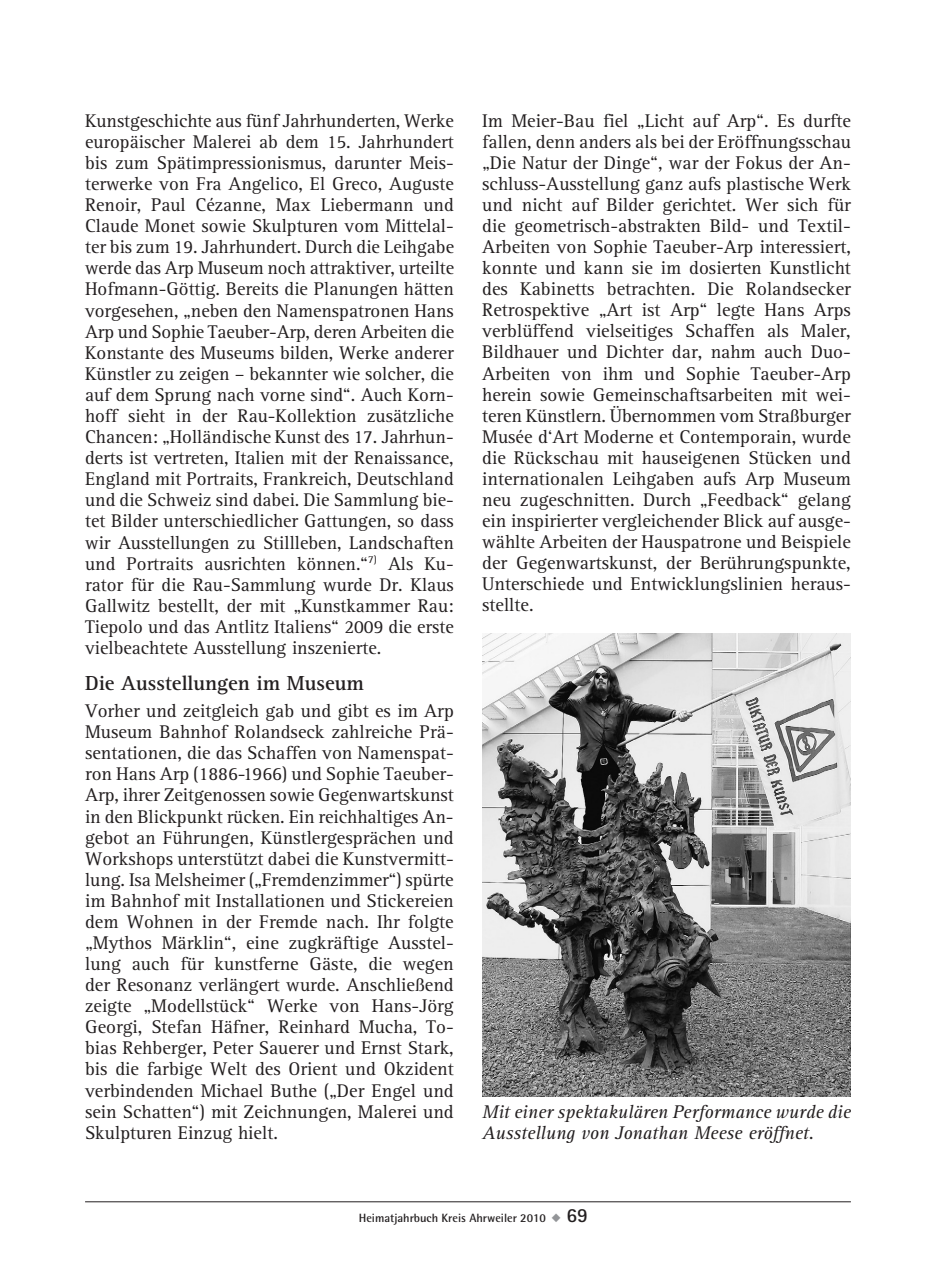
<style>
.page{position:relative;width:936px;height:1276px;background:#fff}
.page>*{position:absolute;margin:0;border:0;box-sizing:border-box;transform-origin:0 0}
.t1{font:700 21px "AT Rotis Serif";color:#231f20}
.t2{font:19px/21px "AT Rotis Serif";color:#231f20;text-align:justify}
.t3{font:italic 19px/21px "AT Rotis Serif";color:#231f20}
.t4{font:700 12px "Rotis Semi Sans";color:#231f20}
.s1{color:#939598}
.s2{font-family:"Rotis Sans Serif";font-size:20px}
</style>
<div class="page">
<hr style="left:85px;top:1201px;width:765px;height:1px;background:#231f20">
<img style="left:482px;top:633px;width:368px;height:464px">
<p class="t2" style="left:85px;top:111px;width:370px">Kunstgeschichte aus fünf Jahrhunderten, Werke europäischer Malerei ab dem 15. Jahrhundert bis zum Spätimpressionismus, darunter Meis&shy;terwerke von Fra Angelico, El Greco, Auguste Renoir, Paul Cézanne, Max Liebermann und Claude Monet sowie Skulpturen vom Mittelal&shy;ter bis zum 19. Jahrhundert. Durch die Leihgabe werde das Arp Museum noch attraktiver, urteilte Hofmann-Göttig. Bereits die Planungen hätten vorgesehen, „neben den Namenspatronen Hans Arp und Sophie Taeuber-Arp, deren Arbeiten die Konstante des Museums bilden, Werke anderer Künstler zu zeigen – bekannter wie solcher, die auf dem Sprung nach vorne sind“. Auch Korn&shy;hoff sieht in der Rau-Kollektion zusätzliche Chancen: „Holländische Kunst des 17. Jahrhun&shy;derts ist vertreten, Italien mit der Renaissance, England mit Portraits, Frankreich, Deutschland und die Schweiz sind dabei. Die Sammlung bie&shy;tet Bilder unterschiedlicher Gattungen, so dass wir Ausstellungen zu Stillleben, Landschaften und Portraits ausrichten können.“<sup>7)</sup> Als Ku&shy;rator für die Rau-Sammlung wurde Dr. Klaus Gallwitz bestellt, der mit „Kunstkammer Rau:<br>Tiepolo und das Antlitz Italiens“ 2009 die erste vielbeachtete Ausstellung inszenierte.</p>
<p class="t1" style="left:85px;top:671px;width:280px">Die Ausstellungen im Museum</p>
<p class="t2" style="left:85px;top:701px;width:370px">Vorher und zeitgleich gab und gibt es im Arp Museum Bahnhof Rolandseck zahlreiche Prä&shy;sentationen, die das Schaffen von Namenspat&shy;ron Hans Arp (1886-1966) und Sophie Taeuber-Arp, ihrer Zeitgenossen sowie Gegenwartskunst in den Blickpunkt rücken. Ein reichhaltiges An&shy;gebot an Führungen, Künstlergesprächen und Workshops unterstützt dabei die Kunstvermitt&shy;lung. Isa Melsheimer („Fremdenzimmer“) spürte im Bahnhof mit Installationen und Stickereien dem Wohnen in der Fremde nach. Ihr folgte „Mythos Märklin“, eine zugkräftige Ausstel&shy;lung auch für kunstferne Gäste, die wegen der Resonanz verlängert wurde. Anschließend zeigte „Modellstück“ Werke von Hans-Jörg Georgi, Stefan Häfner, Reinhard Mucha, To&shy;bias Rehberger, Peter Sauerer und Ernst Stark, bis die farbige Welt des Orient und Okzident verbindenden Michael Buthe („Der Engel und sein Schatten“) mit Zeichnungen, Malerei und Skulpturen Einzug hielt.</p>
<p class="t2" style="left:482px;top:110px;width:370px">Im Meier-Bau fiel „Licht auf Arp“. Es durfte fallen, denn anders als bei der Eröffnungsschau „Die Natur der Dinge“, war der Fokus der An&shy;schluss-Ausstellung ganz aufs plastische Werk und nicht auf Bilder gerichtet. Wer sich für die geometrisch-abstrakten Bild- und Textil-Arbeiten von Sophie Taeuber-Arp interessiert, konnte und kann sie im dosierten Kunstlicht des Kabinetts betrachten. Die Rolandsecker Retrospektive „Art ist Arp“ legte Hans Arps verblüffend vielseitiges Schaffen als Maler, Bildhauer und Dichter dar, nahm auch Duo-Arbeiten von ihm und Sophie Taeuber-Arp herein sowie Gemeinschaftsarbeiten mit wei&shy;teren Künstlern. Übernommen vom Straßburger Musée d‘Art Moderne et Contemporain, wurde die Rückschau mit hauseigenen Stücken und internationalen Leihgaben aufs Arp Museum neu zugeschnitten. Durch „Feedback“ gelang ein inspirierter vergleichender Blick auf ausge&shy;wählte Arbeiten der Hauspatrone und Beispiele der Gegenwartskunst, der Berührungspunkte, Unterschiede und Entwicklungslinien heraus&shy;stellte.</p>
<p class="t3" style="left:482px;top:1102px;width:370px">Mit einer spektakulären Performance wurde die<br>Ausstellung von Jonathan Meese eröffnet.</p>
<p class="t4" style="left:359px;top:1210px;width:231px">Heimatjahrbuch Kreis Ahrweiler 2010 <span class="s1">◆</span> <span class="s2">69</span></p>
</div>
